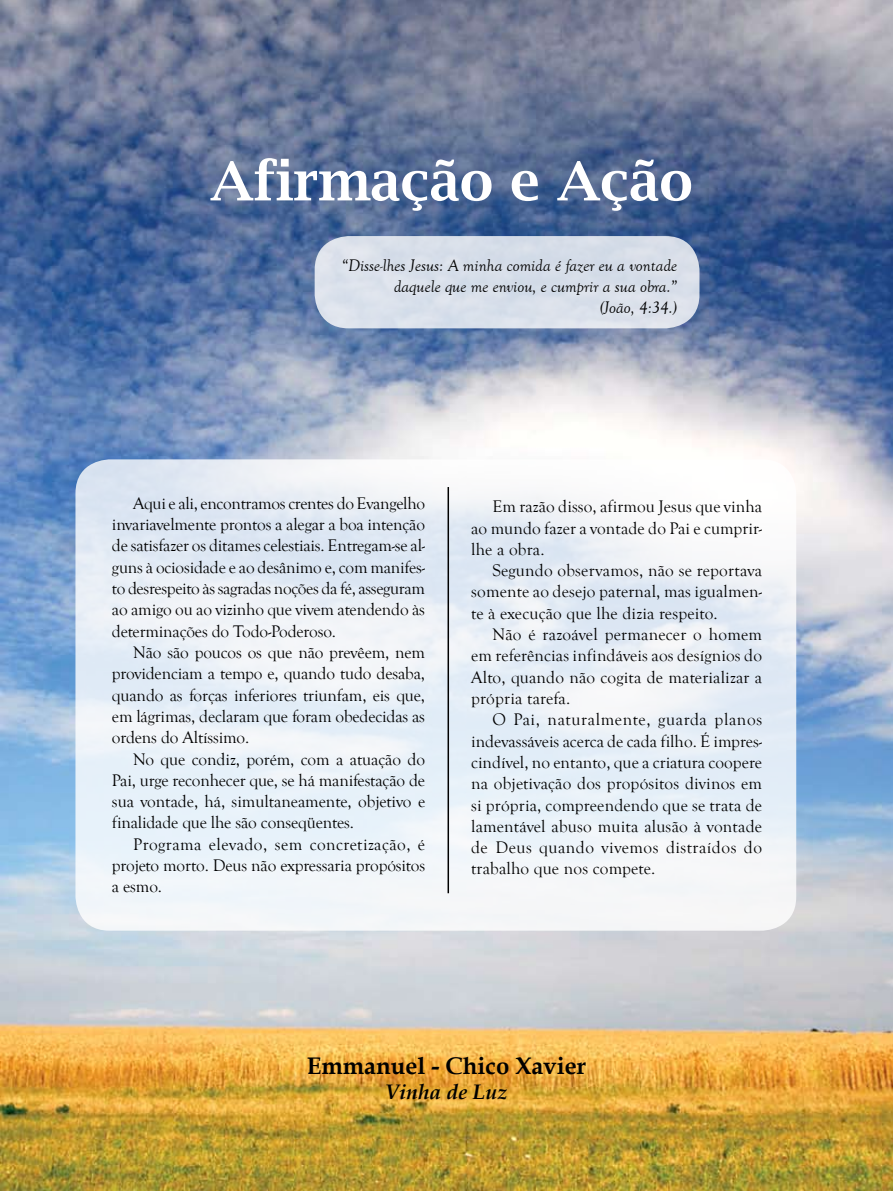
<style>
.page{position:relative;width:893px;height:1191px;background:#fff}
.page>*{position:absolute;margin:0;border:0;box-sizing:border-box;transform-origin:0 0}
.t1{font:600 54px "Lucida Bright";color:#fff}
.t2{font:700 24px "Book Antiqua";color:#000}
.t3{font:italic 700 21px "Book Antiqua";color:#000}
.t4{font:17.25px/21.3px "Goudy Old Style T";letter-spacing:-.005em;color:#000;text-align:justify}
.t5{font:italic 17.25px/21.3px "Goudy Old Style T";color:#000;text-align:right}
</style>
<div class="page">
<img style="left:0;top:0;width:893px;height:1191px">
<div style="left:315px;top:236px;width:384px;height:92px;background:#d9dfea;border-radius:34px"></div>
<svg style="left:75px;top:459px;width:721px;height:471px;fill:#eaf2f8"></svg>
<hr style="left:448px;top:487px;width:1px;height:406px;background:#000">
<h1 class="t1" style="left:210px;top:150px;width:484px">Afirmação e Ação</h1>
<p class="t5" style="left:342px;top:255px;width:337px">“Disse-lhes Jesus: A minha comida é fazer eu a vontade daquele que me enviou, e cumprir a sua obra.”<br>(João, 4:34.)</p>
<p class="t4" style="left:112px;top:493px;width:315px;text-indent:21px">Aqui e ali, encontramos crentes do Evangelho invariavelmente prontos a alegar a boa intenção de satisfazer os ditames celestiais. Entregam-se al&shy;guns à ociosidade e ao desânimo e, com manifes&shy;to desrespeito às sagradas noções da fé, asseguram ao amigo ou ao vizinho que vivem atendendo às determinações do Todo-Poderoso.</p>
<p class="t4" style="left:112px;top:642px;width:315px;text-indent:21px">Não são poucos os que não prevêem, nem providenciam a tempo e, quando tudo desaba, quando as forças inferiores triunfam, eis que, em lágrimas, declaram que foram obedecidas as ordens do Altíssimo.</p>
<p class="t4" style="left:112px;top:748px;width:315px;text-indent:21px">No que condiz, porém, com a atuação do Pai, urge reconhecer que, se há manifestação de sua vontade, há, simultaneamente, objetivo e finalidade que lhe são conseqüentes.</p>
<p class="t4" style="left:112px;top:834px;width:315px;text-indent:21px">Programa elevado, sem concretização, é projeto morto. Deus não expressaria propósitos a esmo.</p>
<p class="t4" style="left:471px;top:496px;width:293px;text-indent:21px">Em razão disso, afirmou Jesus que vinha ao mundo fazer a vontade do Pai e cumprir&shy;lhe a obra.</p>
<p class="t4" style="left:471px;top:560px;width:293px;text-indent:21px">Segundo observamos, não se reportava somente ao desejo paternal, mas igualmen&shy;te à execução que lhe dizia respeito.</p>
<p class="t4" style="left:471px;top:624px;width:293px;text-indent:21px">Não é razoável permanecer o homem em referências infindáveis aos desígnios do Alto, quando não cogita de materializar a própria tarefa.</p>
<p class="t4" style="left:471px;top:709px;width:293px;text-indent:21px">O Pai, naturalmente, guarda planos indevassáveis acerca de cada filho. É impres&shy;cindível, no entanto, que a criatura coopere na objetivação dos propósitos divinos em si própria, compreendendo que se trata de lamentável abuso muita alusão à vontade de Deus quando vivemos distraídos do trabalho que nos compete.</p>
<h2 class="t2" style="left:307px;top:1049px;width:281px">Emmanuel - Chico Xavier</h2>
<p class="t3" style="left:385px;top:1077px;width:124px">Vinha de Luz</p>
</div>
